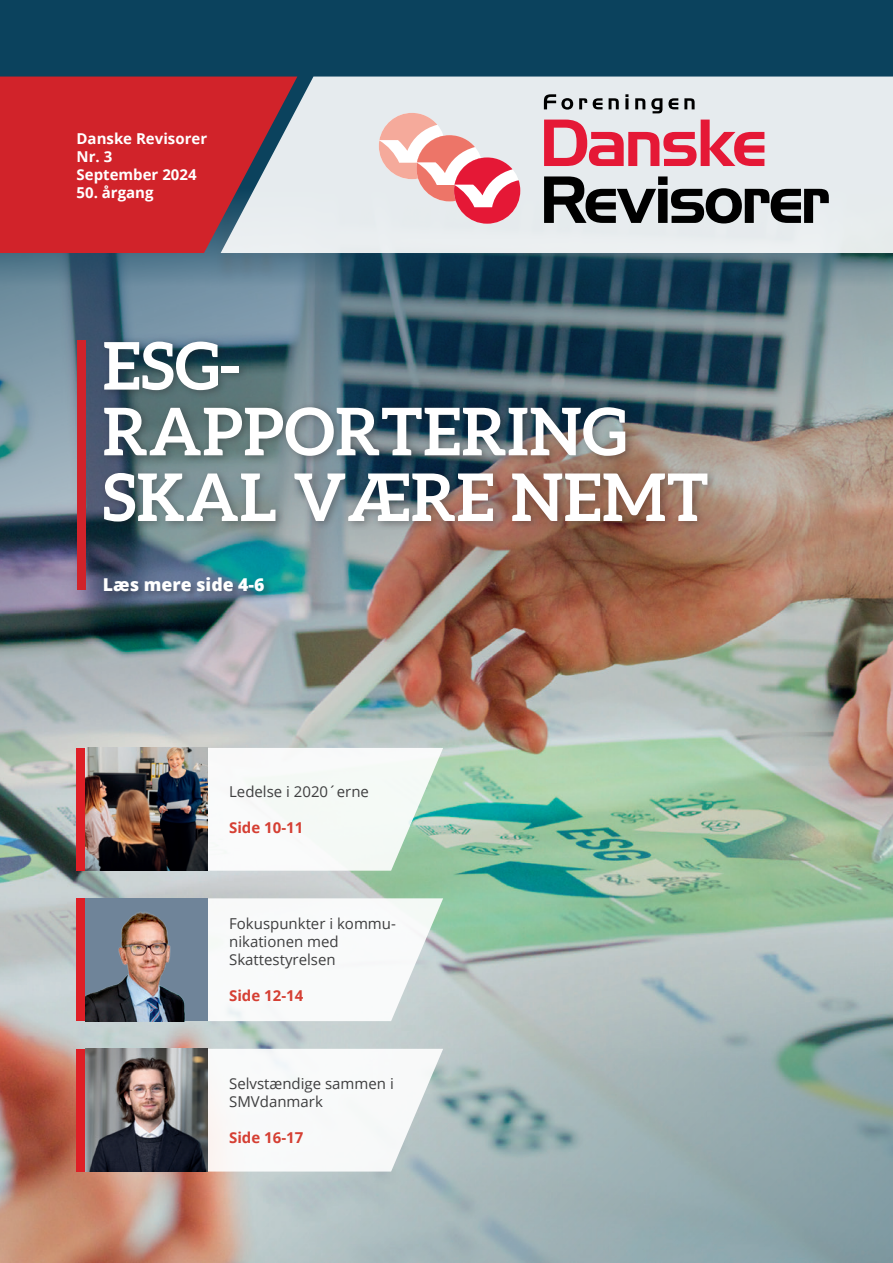
<style>
.page{position:relative;width:893px;height:1263px;background:#fff}
.page>*{position:absolute;margin:0;border:0;box-sizing:border-box;transform-origin:0 0}
.t1{font:700 65.7px/65.7px "Aleo";letter-spacing:.01em;color:#fff}
.t2{font:800 17.7px "Open Sans";color:#fff}
.t3{font:15px/18px "Open Sans";color:#3e3e3f}
.t4{font:700 15px/18px "Open Sans";color:#fff}
.t5{font:700 15px "Open Sans";color:#d53f33}
</style>
<div class="page">
<img style="left:0;top:950px;width:90px;height:313px">
<img style="left:0;top:0;width:893px;height:950px">
<svg style="left:90px;top:846px;width:803px;height:417px"></svg>
<div style="left:77px;top:1049px;width:9px;height:122px;background:#de1f26"></div>
<svg style="left:208px;top:1049px;width:235px;height:122px"></svg>
<div style="left:77px;top:748px;width:9px;height:123px;background:#de1f26"></div>
<svg style="left:208px;top:748px;width:235px;height:123px"></svg>
<img style="left:86px;top:748px;width:122px;height:123px">
<img style="left:86px;top:1049px;width:122px;height:122px">
<div style="left:77px;top:898px;width:9px;height:123px;background:#de1f26"></div>
<svg style="left:208px;top:898px;width:235px;height:123px"></svg>
<img style="left:85px;top:898px;width:123px;height:123px">
<div style="left:0;top:77px;width:221px;height:176px;background:#d1232a"></div>
<svg style="left:221px;top:77px;width:672px;height:176px;fill:#e6ebee"></svg>
<div style="left:99px;top:336px;width:619px;height:196px;background:#231f20;opacity:.35"></div>
<div style="left:102px;top:575px;width:172px;height:26px;background:#231f20;opacity:.35"></div>
<div style="left:77px;top:341px;width:8px;height:249px;background:#d1232a"></div>
<svg style="left:379px;top:113px;width:141px;height:111px"></svg>
<svg style="left:544px;top:120px;width:220px;height:46px"></svg>
<svg style="left:544px;top:176px;width:285px;height:47px"></svg>
<svg style="left:544px;top:94px;width:29px;height:16px"></svg>
<svg style="left:579px;top:98px;width:8px;height:11px"></svg>
<svg style="left:593px;top:98px;width:9px;height:11px"></svg>
<svg style="left:609px;top:98px;width:10px;height:11px"></svg>
<svg style="left:625px;top:94px;width:3px;height:15px"></svg>
<svg style="left:635px;top:98px;width:10px;height:11px"></svg>
<svg style="left:651px;top:98px;width:11px;height:15px"></svg>
<svg style="left:668px;top:98px;width:10px;height:11px"></svg>
<svg style="left:684px;top:98px;width:11px;height:11px"></svg>
<p class="t4" style="left:77px;top:131px;width:132px">Danske Revisorer<br>Nr. 3<br>September 2024</p>
<p class="t4" style="left:77px;top:185px;width:79px">50. årgang</p>
<h1 class="t1" style="left:103px;top:337px;width:607px">ESG-<br>RAPPORTERING<br>SKAL VÆRE NEMT</h1>
<p class="t2" style="left:103px;top:574px;width:163px">Læs mere side 4-6</p>
<p class="t3" style="left:229px;top:784px;width:141px">Ledelse i 2020´erne</p>
<p class="t5" style="left:229px;top:820px;width:76px">Side 10-11</p>
<p class="t3" style="left:229px;top:916px;width:168px">Fokuspunkter i kommu&shy;nikationen med<br>Skattestyrelsen</p>
<p class="t5" style="left:229px;top:989px;width:76px">Side 12-14</p>
<p class="t3" style="left:229px;top:1075px;width:166px">Selvstændige sammen i<br>SMVdanmark</p>
<p class="t5" style="left:229px;top:1130px;width:76px">Side 16-17</p>
</div>
